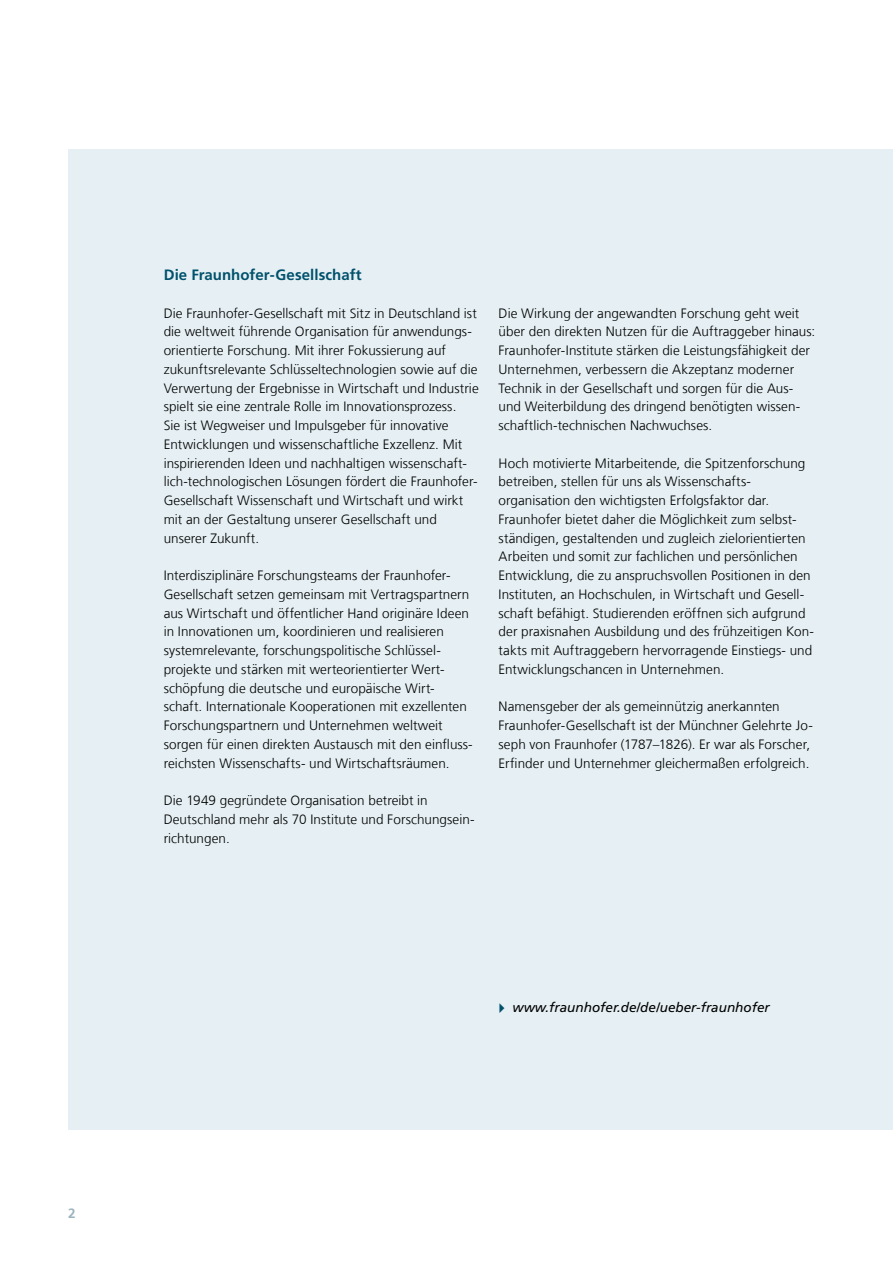
<style>
.page{position:relative;width:893px;height:1263px;background:#fff}
.page>*{position:absolute;margin:0;border:0;box-sizing:border-box;transform-origin:0 0}
.t1{font:700 15px "Frutiger LT Com";letter-spacing:.005em;color:#00516c}
.t2{font:300 13.5px/18.8px "Frutiger LT Com";letter-spacing:.005em;color:#000}
.t3{font:italic 13.5px "Frutiger LT Com";color:#000}
.t4{font:700 13.5px "Frutiger LT Com";color:#9db4be}
</style>
<div class="page">
<div style="left:68px;top:149px;width:825px;height:980px;background:#e6f0f4"></div>
<p class="t4" style="left:68px;top:1205px;width:9px">2</p>
<p class="t1" style="left:164px;top:266px;width:200px">Die Fraunhofer-Gesellschaft</p>
<p class="t2" style="left:164px;top:304px;width:317px">Die Fraunhofer-Gesellschaft mit Sitz in Deutschland ist die weltweit führende Organisation für anwendungs&shy;orientierte Forschung. Mit ihrer Fokussierung auf zukunftsrelevante Schlüsseltechnologien sowie auf die Verwertung der Ergebnisse in Wirtschaft und Industrie spielt sie eine zentrale Rolle im Innovationsprozess.<br>Sie ist Wegweiser und Impulsgeber für innovative Entwicklungen und wissenschaftliche Exzellenz. Mit inspirierenden Ideen und nachhaltigen wissenschaft&shy;lich-technologischen Lösungen fördert die Fraunhofer-Gesellschaft Wissenschaft und Wirtschaft und wirkt mit an der Gestaltung unserer Gesellschaft und unserer Zukunft.</p>
<p class="t2" style="left:164px;top:566px;width:311px">Interdisziplinäre Forschungsteams der Fraunhofer-Gesellschaft setzen gemeinsam mit Vertragspartnern aus Wirtschaft und öffentlicher Hand originäre Ideen in Innovationen um, koordinieren und realisieren systemrelevante, forschungspolitische Schlüssel&shy;projekte und stärken mit werteorientierter Wert&shy;schöpfung die deutsche und europäische Wirt&shy;schaft. Internationale Kooperationen mit exzellenten Forschungspartnern und Unternehmen weltweit sorgen für einen direkten Austausch mit den einfluss&shy;reichsten Wissenschafts- und Wirtschaftsräumen.</p>
<p class="t2" style="left:164px;top:791px;width:312px">Die 1949 gegründete Organisation betreibt in<br>Deutschland mehr als 70 Institute und Forschungsein&shy;richtungen.</p>
<p class="t2" style="left:499px;top:304px;width:318px">Die Wirkung der angewandten Forschung geht weit über den direkten Nutzen für die Auftraggeber hinaus:<br>Fraunhofer-Institute stärken die Leistungsfähigkeit der Unternehmen, verbessern die Akzeptanz moderner Technik in der Gesellschaft und sorgen für die Aus&shy;und Weiterbildung des dringend benötigten wissen&shy;schaftlich-technischen Nachwuchses.</p>
<p class="t2" style="left:499px;top:454px;width:317px">Hoch motivierte Mitarbeitende, die Spitzenforschung betreiben, stellen für uns als Wissenschafts&shy;organisation den wichtigsten Erfolgsfaktor dar.<br>Fraunhofer bietet daher die Möglichkeit zum selbst&shy;ständigen, gestaltenden und zugleich zielorientierten Arbeiten und somit zur fachlichen und persönlichen Entwicklung, die zu anspruchsvollen Positionen in den Instituten, an Hochschulen, in Wirtschaft und Gesell&shy;schaft befähigt. Studierenden eröffnen sich aufgrund der praxisnahen Ausbildung und des frühzeitigen Kon&shy;takts mit Auftraggebern hervorragende Einstiegs- und Entwicklungschancen in Unternehmen.</p>
<p class="t2" style="left:499px;top:697px;width:316px">Namensgeber der als gemeinnützig anerkannten Fraunhofer-Gesellschaft ist der Münchner Gelehrte Jo&shy;seph von Fraunhofer (1787–1826). Er war als Forscher, Erfinder und Unternehmer gleichermaßen erfolgreich.</p>
<p class="t3" style="left:512px;top:999px;width:259px">www.fraunhofer.de/de/ueber-fraunhofer</p>
</div>
